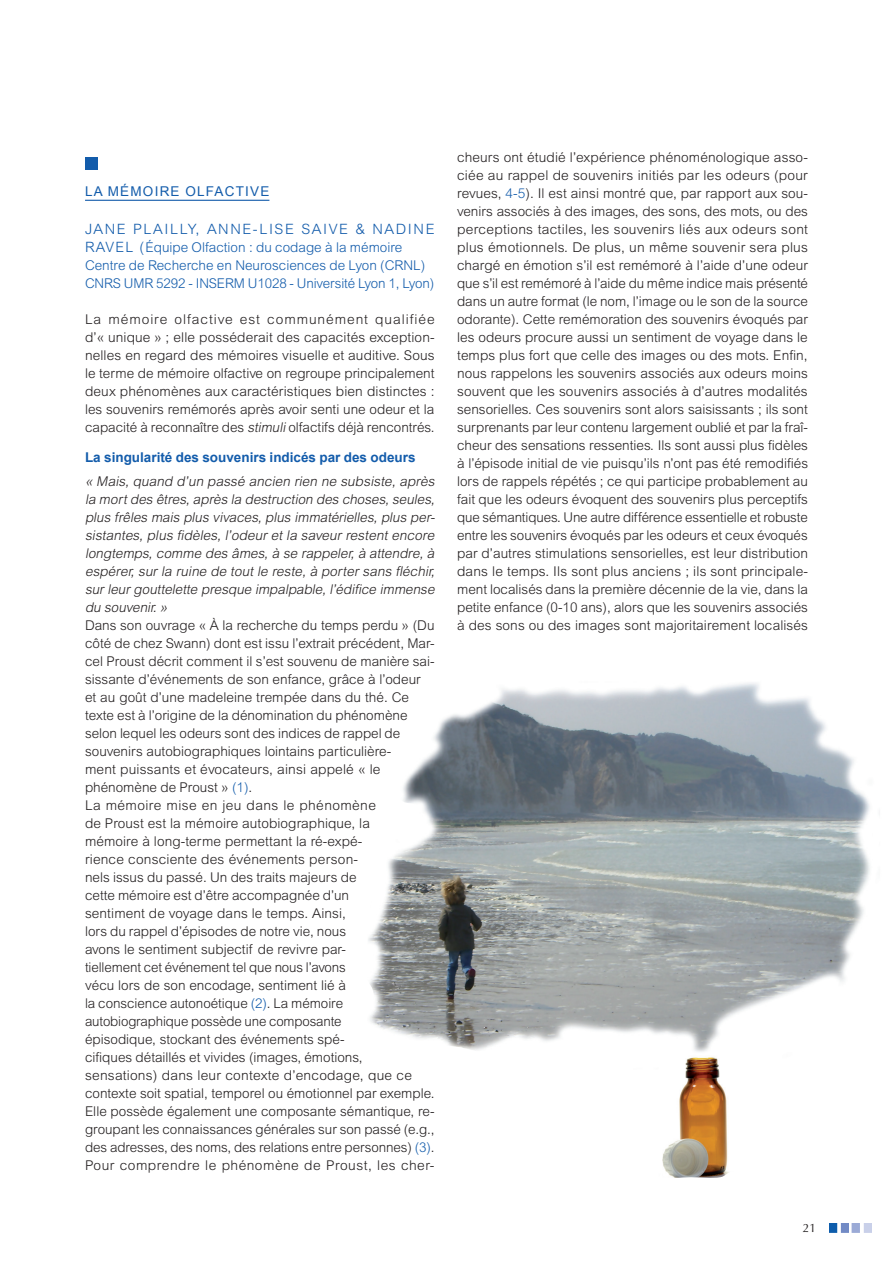
<style>
.page{position:relative;width:893px;height:1263px;background:#fff}
.page>*{position:absolute;margin:0;border:0;box-sizing:border-box;transform-origin:0 0}
.t1{font:300 14.25px "Arial";letter-spacing:.11em;color:#135cab}
.t2{font:300 13.5px/18px "Arial";color:#231f20;text-align:justify}
.t3{font:italic 300 13.5px/18px "Arial";color:#231f20;text-align:justify}
.t4{font:300 13.5px/18px "Arial";color:#135cab}
.t5{font:700 13.5px "Arial";color:#135cab}
.t6{font:13.5px "Arial";letter-spacing:.09em;color:#135cab}
.t7{font:12px "Optima LT Std";color:#231f20}
.s1{font-size:14.25px}
.s2{font-style:italic}
.s3{color:#135cab}
</style>
<div class="page">
<img style="left:829px;top:1224px;width:43px;height:8px">
<hr style="left:85px;top:200px;width:184px;height:1px;background:#135cab">
<div style="left:85px;top:157px;width:13px;height:12px;background:#135cab"></div>
<img style="left:368px;top:683px;width:502px;height:495px">
<p class="t6" style="left:85px;top:182px;width:186px">LA MÉMOIRE OLFACTIVE</p>
<p class="t1" style="left:85px;top:221px;width:89px">Jane Plailly</p>
<p class="t1" style="left:196px;top:221px;width:82px">, Anne-Lise</p>
<p class="t1" style="left:301px;top:221px;width:31px">Saive</p>
<p class="t1" style="left:355px;top:221px;width:79px">&amp; Nadi ne</p>
<p class="t1" style="left:85px;top:239px;width:31px">Ravel</p>
<p class="t4" style="left:85px;top:238px;width:342px;text-indent:54px"><span class="s1">(</span>Équipe Olfaction : du codage à la mémoire<br>Centre de Recherche en Neurosciences de Lyon (CRN L)<br>CNRS UMR</p>
<p class="t4" style="left:156px;top:274px;width:280px">5292 - INSERM U 1028 - U niversité Lyon 1, Lyon)</p>
<p class="t2" style="left:85px;top:310px;width:351px">La mémoire olfactive est communément qualifiée d’« unique » ; elle posséderait des capacités exception&shy;nelles en regard des mémoires visuelle et auditive. Sous le terme de mémoire olfactive on regroupe principalement deux phénomènes aux caractéristiques bien distinctes : les souvenirs remémorés après avoir senti une odeur et la capacité à reconnaître des <span class="s2">stimuli</span>olfactifs déjà rencontrés.</p>
<p class="t5" style="left:85px;top:448px;width:332px">La singularité des souvenirs indicés par des odeurs</p>
<p class="t3" style="left:85px;top:472px;width:354px">« Mais, quand d’un passé ancien rien ne subsiste, après la mortdes êtres,après la destruction des choses,seules, plus frêles mais plus vivaces, plus immatérielles, plus per&shy;sistantes, plus fidèles, l’odeur et la saveur restent encore longtemps, comme des âmes, à se rappeler, à attendre, à espérer, sur la ruine de tout le reste, à porter sans fléchir, sur leur gouttelette presque impalpable, l’édifice immense du souvenir. »</p>
<p class="t2" style="left:85px;top:616px;width:351px;text-align:left">Dans son ouvrage « À la recherche du temps perdu » (Du côté de chez Swann) dont est issu l’extrait précédent, M ar&shy;cel Proust décrit comment il s’est souvenu de manière sai&shy;sissante d’événements de son enfance, grâce à l’odeur et au goût d’une madeleine trempée dans du thé. Ce texte est à l’origine de la dénomination du phénomène selon lequel les odeurs sont des indices de rappel de souvenirs autobiographiques lointains particulière-<br>ment puissants et évocateurs, ainsi appelé « le phénomène de Proust » <span class="s3">(1)</span>.<br>La mémoire mise en jeu dans le phénomène<br>de Proust est la mémoire autobiographique, la<br>mémoire à long-terme permettant la ré-expé-<br>rience consciente des événements person-<br>nels issus du passé. U n des traits majeurs de<br>cette mémoire est d’être accompagnée d’un<br>sentiment de voyage dans le temps. Ainsi,<br>lors du rappel d’épisodes de notre vie, nous<br>avons le sentiment subjectif de revivre par-<br>tiellement cet événement tel que nous l’avons<br>vécu lors de son encodage, sentiment lié à<br>la conscience autonoétique <span class="s3">(2)</span>. La mémoire autobiographique possède une composante<br>épisodique, stockant des événements spé-<br>cifiques détaillés et vivides (images, émotions, sensations) dans leur contexte d’encodage, que ce contexte soit spatial, temporel ou émotionnel par exemple.<br>Elle possède également une composante sémantique, re&shy;groupant les connaissances générales sur son passé (e.g., des adresses, des noms, des relations entre personnes) <span class="s3">(3)</span>.<br>Pour comprendre le phénomène de Proust, les cher-</p>
<p class="t2" style="left:457px;top:148px;width:353px">cheurs ont étudié l’expérience phénoménologique asso&shy;ciée au rappel de souvenirs initiés par les odeurs (pour revues, <span class="s3">4-5</span>). Il est ainsi montré que, par rapport aux sou&shy;venirs associés à des images, des sons, des mots, ou des perceptions tactiles, les souvenirs liés aux odeurs sont plus émotionnels. De plus, un même souvenir sera plus chargé en émotion s’il est remémoré à l’aide d’une odeur que s’il est remémoré à l’aide du même indice mais présenté dans un autre format (le nom, l’image ou le son de la source odorante). Cette remémoration des souvenirs évoqués par les odeurs procure aussi un sentiment de voyage dans le temps plus fort que celle des images ou des mots. Enfin, nous rappelons les souvenirs associés aux odeurs moins souvent que les souvenirs associés à d’autres modalités sensorielles. Ces souvenirs sont alors saisissants ; ils sont surprenants par leur contenu largement oublié et par la fraî&shy;cheur des sensations ressenties. Ils sont aussi plus fidèles à l’épisode initial de vie puisqu’ils n’ont pas été remodifiés lors de rappels répétés ; ce qui participe probablement au fait que les odeurs évoquent des souvenirs plus perceptifs que sémantiques. U ne autre différence essentielle et robuste entre les souvenirs évoqués par les odeurs et ceux évoqués par d’autres stimulations sensorielles, est leur distribution dans le temps. Ils sont plus anciens ; ils sont principale&shy;ment localisés dans la première décennie de la vie, dans la petite enfance (0-10 ans), alors que les souvenirs associés à des sons ou des images sont majoritairement localisés</p>
<p class="t7" style="left:803px;top:1221px;width:15px">21</p>
</div>
